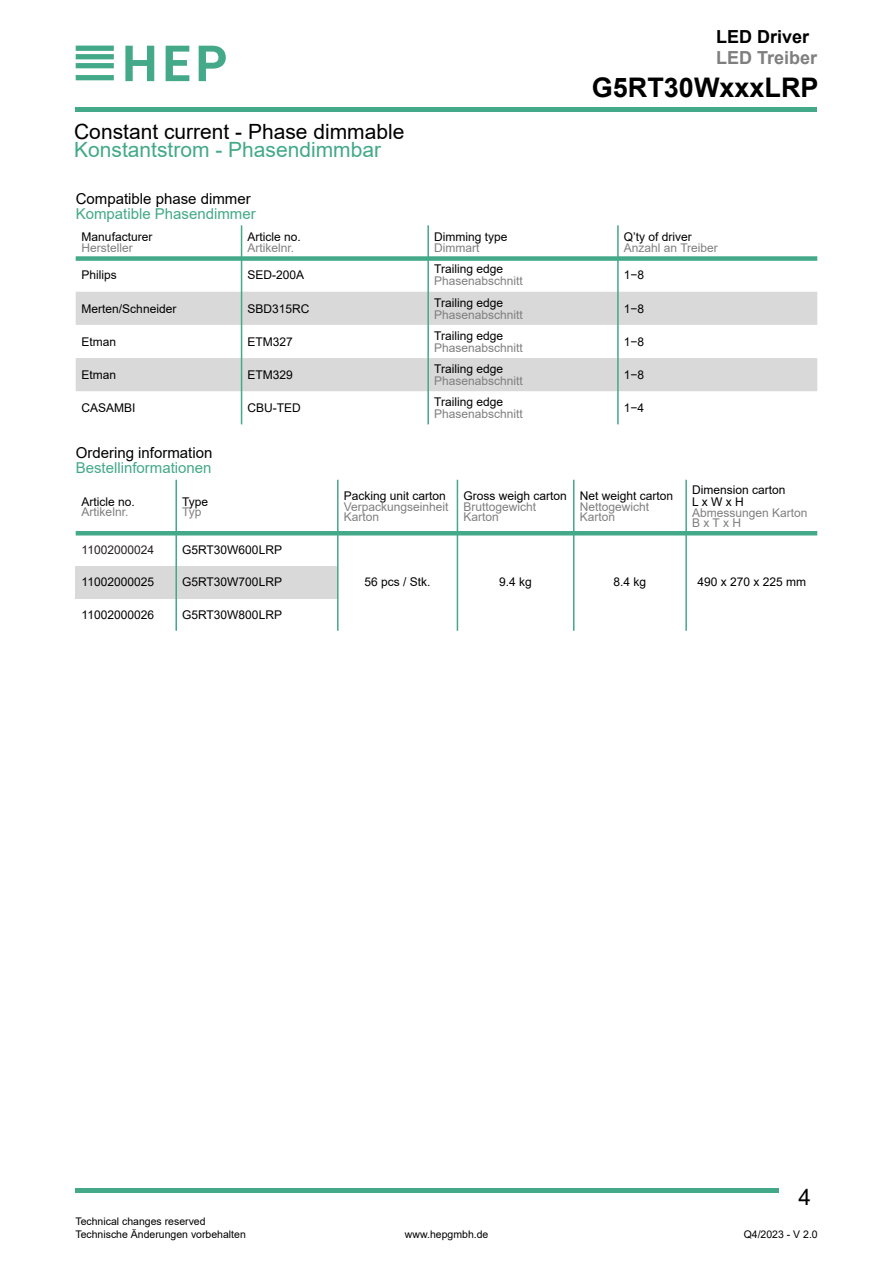
<style>
.page{position:relative;width:893px;height:1263px;background:#fff}
.page>*{position:absolute;margin:0;border:0;box-sizing:border-box;transform-origin:0 0}
.t1{font:700 27px "Arial";color:#000}
.t2{font:22.5px "Arial";color:#000}
.t3{font:21px "Arial";color:#000}
.t4{font:21px "Arial";color:#43a988}
.t5{font:700 18px "Arial";color:#7f7f7f}
.t6{font:700 18px "Arial";color:#000}
.t7{font:15px "Arial";color:#43a988}
.t8{font:15px "Arial";color:#000}
.t9{font:12px/12px "Arial";color:#000}
.t10{font:12px/10.5px "Arial";color:#7f7f7f}
.t11{font:12px "Arial";color:#231f20}
.t12{font:10.5px/12.6px "Arial";color:#000}
</style>
<div class="page">
<hr style="left:76px;top:108px;width:741px;height:4px;background:#43a988">
<hr style="left:76px;top:1189px;width:703px;height:4px;background:#43a988">
<svg style="left:76px;top:75px;width:38px;height:5px"></svg>
<svg style="left:76px;top:46px;width:38px;height:22px"></svg>
<svg style="left:125px;top:46px;width:29px;height:35px"></svg>
<svg style="left:166px;top:46px;width:23px;height:35px"></svg>
<svg style="left:199px;top:46px;width:27px;height:35px"></svg>
<svg style="left:76px;top:292px;width:741px;height:99px;fill:#d9d9d9"></svg>
<hr style="left:241px;top:225px;width:1px;height:199px;background:#43a988">
<hr style="left:427px;top:225px;width:2px;height:199px;background:#43a988">
<hr style="left:617px;top:225px;width:2px;height:199px;background:#43a988">
<div style="left:76px;top:256px;width:741px;height:5px;background:#43a988"></div>
<div style="left:76px;top:566px;width:262px;height:32px;background:#d9d9d9"></div>
<hr style="left:175px;top:480px;width:2px;height:151px;background:#43a988">
<hr style="left:337px;top:480px;width:2px;height:151px;background:#43a988">
<hr style="left:457px;top:480px;width:1px;height:151px;background:#43a988">
<hr style="left:573px;top:480px;width:1px;height:151px;background:#43a988">
<hr style="left:685px;top:480px;width:2px;height:151px;background:#43a988">
<hr style="left:76px;top:531px;width:741px;height:4px;background:#43a988">
<h3 class="t6" style="left:716px;top:30px;width:95px">LED Driver</h3>
<h3 class="t5" style="left:716px;top:51px;width:103px">LED Treiber</h3>
<h1 class="t1" style="left:592px;top:77px;width:228px">G5RT30WxxxLRP</h1>
<h3 class="t3" style="left:74px;top:124px;width:332px">Constant current - Phase dimmable</h3>
<h3 class="t4" style="left:74px;top:142px;width:308px">Konstantstrom - Phasendimmbar</h3>
<p class="t8" style="left:76px;top:193px;width:177px">Compatible phase dimmer</p>
<p class="t7" style="left:76px;top:208px;width:182px">Kompatible Phasendimmer</p>
<p class="t9" style="left:82px;top:232px;width:72px">Manufacturer</p>
<p class="t10" style="left:82px;top:243px;width:53px">Hersteller</p>
<p class="t9" style="left:247px;top:232px;width:55px">Article no.</p>
<p class="t10" style="left:247px;top:243px;width:48px">Artikelnr.</p>
<p class="t9" style="left:434px;top:232px;width:75px">Dimming type</p>
<p class="t10" style="left:434px;top:243px;width:47px">Dimmart</p>
<p class="t9" style="left:624px;top:232px;width:70px">Q’ty of driver</p>
<p class="t10" style="left:624px;top:243px;width:96px">Anzahl an Treiber</p>
<p class="t9" style="left:82px;top:270px;width:37px">Philips</p>
<p class="t9" style="left:247px;top:270px;width:58px">SED-200A</p>
<p class="t9" style="left:434px;top:264px;width:70px">Trailing edge</p>
<p class="t10" style="left:434px;top:277px;width:90px">Phasenabschnitt</p>
<p class="t9" style="left:624px;top:270px;width:22px">1−8</p>
<p class="t9" style="left:82px;top:303px;width:96px">Merten/Schneider</p>
<p class="t9" style="left:247px;top:303px;width:64px">SBD315RC</p>
<p class="t9" style="left:434px;top:297px;width:70px">Trailing edge</p>
<p class="t10" style="left:434px;top:310px;width:90px">Phasenabschnitt</p>
<p class="t9" style="left:624px;top:303px;width:22px">1−8</p>
<p class="t9" style="left:82px;top:337px;width:36px">Etman</p>
<p class="t9" style="left:247px;top:337px;width:47px">ETM327</p>
<p class="t9" style="left:434px;top:331px;width:70px">Trailing edge</p>
<p class="t10" style="left:434px;top:343px;width:90px">Phasenabschnitt</p>
<p class="t9" style="left:624px;top:337px;width:22px">1−8</p>
<p class="t9" style="left:82px;top:370px;width:36px">Etman</p>
<p class="t9" style="left:247px;top:370px;width:47px">ETM329</p>
<p class="t9" style="left:434px;top:364px;width:70px">Trailing edge</p>
<p class="t10" style="left:434px;top:377px;width:90px">Phasenabschnitt</p>
<p class="t9" style="left:624px;top:370px;width:22px">1−8</p>
<p class="t9" style="left:82px;top:403px;width:56px">CASAMBI</p>
<p class="t9" style="left:247px;top:403px;width:55px">CBU-TED</p>
<p class="t9" style="left:434px;top:397px;width:70px">Trailing edge</p>
<p class="t10" style="left:434px;top:410px;width:90px">Phasenabschnitt</p>
<p class="t9" style="left:624px;top:403px;width:22px">1−4</p>
<p class="t8" style="left:76px;top:447px;width:138px">Ordering information</p>
<p class="t7" style="left:76px;top:462px;width:137px">Bestellinformationen</p>
<p class="t9" style="left:82px;top:496px;width:55px">Article no.</p>
<p class="t10" style="left:82px;top:508px;width:48px">Artikelnr.</p>
<p class="t9" style="left:182px;top:496px;width:28px">Type</p>
<p class="t10" style="left:182px;top:508px;width:21px">Typ</p>
<p class="t9" style="left:344px;top:491px;width:104px">Packing unit carton</p>
<p class="t10" style="left:344px;top:502px;width:106px">Verpackungseinheit<br>Karton</p>
<p class="t9" style="left:463px;top:491px;width:105px">Gross weigh carton</p>
<p class="t10" style="left:463px;top:502px;width:74px">Bruttogewicht<br>Karton</p>
<p class="t9" style="left:580px;top:491px;width:95px">Net weight carton</p>
<p class="t10" style="left:580px;top:502px;width:71px">Nettogewicht<br>Karton</p>
<p class="t9" style="left:692px;top:485px;width:95px">Dimension carton<br>LxWxH</p>
<p class="t10" style="left:692px;top:508px;width:117px">Abmessungen Karton<br>BxTxH</p>
<p class="t11" style="left:82px;top:545px;width:74px">11002000024</p>
<p class="t9" style="left:182px;top:545px;width:101px">G5RT30W600LRP</p>
<p class="t9" style="left:82px;top:577px;width:74px">11002000025</p>
<p class="t9" style="left:182px;top:577px;width:101px">G5RT30W700LRP</p>
<p class="t9" style="left:365px;top:577px;width:68px">56 pcs / Stk.</p>
<p class="t9" style="left:499px;top:577px;width:34px">9.4 kg</p>
<p class="t9" style="left:614px;top:577px;width:34px">8.4 kg</p>
<p class="t9" style="left:697px;top:577px;width:110px">490 x 270 x 225 mm</p>
<p class="t9" style="left:82px;top:610px;width:74px">11002000026</p>
<p class="t9" style="left:182px;top:610px;width:101px">G5RT30W800LRP</p>
<p class="t12" style="left:75px;top:1216px;width:172px">Technical changes reserved<br>Technische Änderungen vorbehalten</p>
<p class="t12" style="left:405px;top:1229px;width:85px">www.hepgmbh.de</p>
<h2 class="t2" style="left:798px;top:1188px;width:14px">4</h2>
<p class="t12" style="left:744px;top:1229px;width:76px">Q4/2023 - V 2.0</p>
</div>
